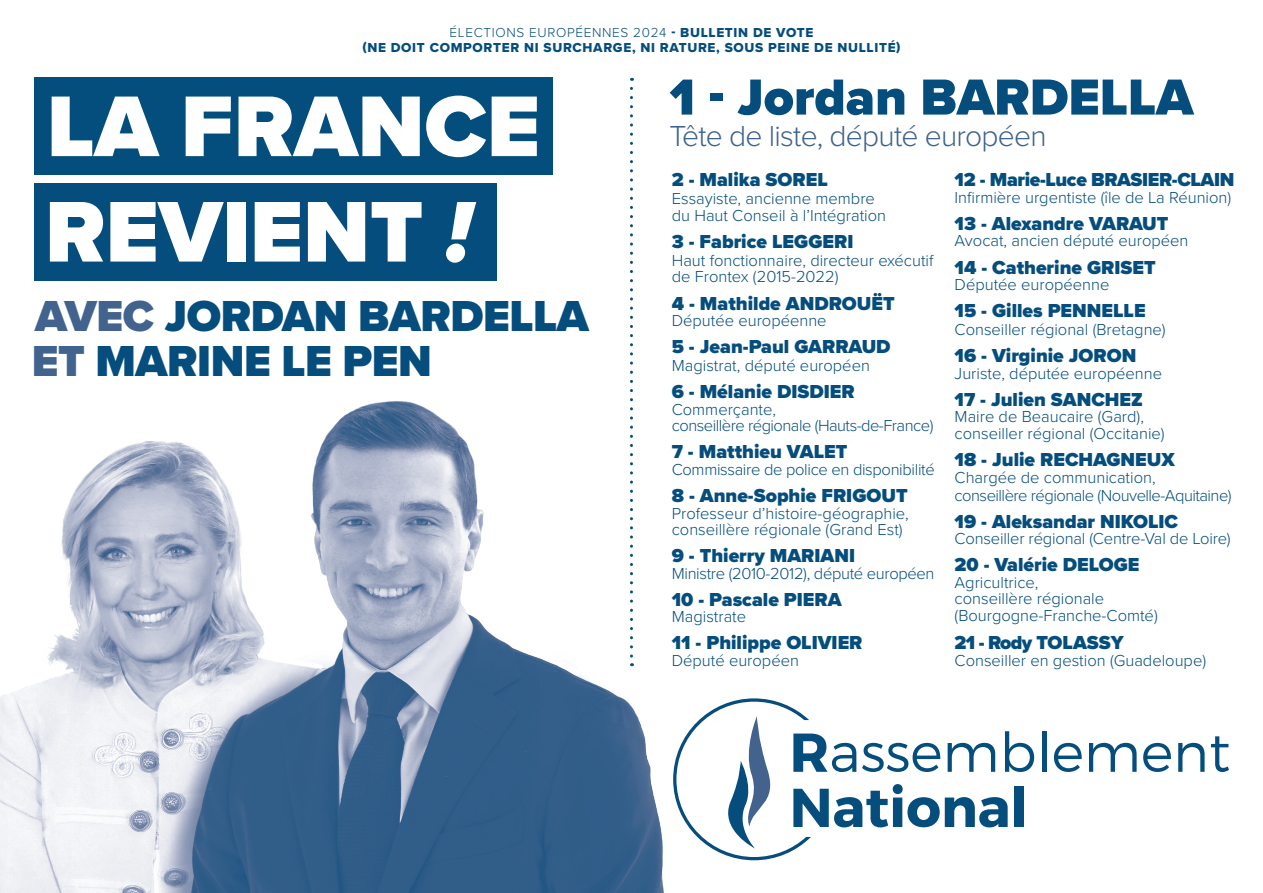
<style>
.page{position:relative;width:1263px;height:893px;background:#fff}
.page>*{position:absolute;margin:0;border:0;box-sizing:border-box;transform-origin:0 0}
.t1{font:900 89.25px "Proxima Nova";color:#fff}
.t2{font:900 52.5px "Proxima Nova";color:#044d7c}
.t3{font:900 45px/45px "Proxima Nova";letter-spacing:-.01em;color:#044d7c}
.t4{font:300 30px "Proxima Nova";letter-spacing:-.025em;color:#3e638d}
.t5{font:900 19.5px "Proxima Nova";color:#044d7c}
.t6{font:900 19.5px "Proxima Nova";letter-spacing:-.02em;color:#044d7c}
.t7{font:300 16.5px/16.5px "Proxima Nova";color:#044d7c}
.t8{font:300 16.5px/18px "Proxima Nova";letter-spacing:-.03em;color:#044d7c}
.t9{font:300 16.5px "Proxima Nova";letter-spacing:-.02em;color:#044d7c}
.t10{font:13.5px "Proxima Nova Extrabld";letter-spacing:.05em;color:#044d7c}
.t11{font:300 13.5px "Proxima Nova";letter-spacing:.05em;color:#044d7c}
.s1{font-family:"Proxima Nova Extrabld";font-weight:400}
.s2{font-style:italic}
.s3{color:#41638e}
</style>
<div class="page">
<hr style="left:1042px;top:731px;width:4px;height:41px;background:#044d7c">
<svg style="left:1054px;top:743px;width:28px;height:29px"></svg>
<svg style="left:1089px;top:743px;width:47px;height:29px"></svg>
<svg style="left:1143px;top:743px;width:28px;height:29px"></svg>
<svg style="left:1178px;top:743px;width:26px;height:29px"></svg>
<svg style="left:1211px;top:736px;width:18px;height:36px"></svg>
<svg style="left:676px;top:698px;width:358px;height:162px"></svg>
<div style="left:1015px;top:786px;width:9px;height:41px;background:#044d7c"></div>
<div style="left:34px;top:78px;width:519px;height:97px;background:#044e7d"></div>
<svg style="left:630px;top:88px;width:3px;height:268px"></svg>
<img style="left:0;top:361px;width:676px;height:532px">
<div style="left:34px;top:183px;width:462px;height:97px;background:#044d7c"></div>
<p class="t11" style="left:450px;top:22px;width:365px">ÉLECTIONS EUROPÉENNES 2024 <span class="s1">- BULLETIN DE VOTE</span></p>
<p class="t10" style="left:362px;top:37px;width:540px">(NE DOIT COMPORTER NI SURCHARGE, NI RATURE, SOUS PEINE DE NULLITÉ)</p>
<h1 class="t1" style="left:47px;top:60px;width:495px">LA FRANCE</h1>
<h1 class="t1" style="left:45px;top:165px;width:428px">REVIENT <span class="s2">!</span></h1>
<h3 class="t3" style="left:32px;top:293px;width:558px"><span class="s3">AVEC</span> JORDAN BARDELLA<br><span class="s3">ET</span> MARINE LE PEN</h3>
<h2 class="t2" style="left:670px;top:58px;width:525px">1 - Jordan BARDELLA</h2>
<h3 class="t4" style="left:670px;top:114px;width:379px">Tête de liste, député européen</h3>
<p class="t5" style="left:672px;top:165px;width:158px">2 - Malika SOREL</p>
<p class="t7" style="left:672px;top:190px;width:216px">Essayiste, ancienne membre du Haut Conseil à l’Intégration</p>
<p class="t5" style="left:672px;top:227px;width:183px">3 - Fabrice LEGGERI</p>
<p class="t7" style="left:672px;top:251px;width:263px">Haut fonctionnaire, directeur exécutif de Frontex (2015-2022)</p>
<p class="t5" style="left:672px;top:288px;width:224px">4 - Mathilde ANDROUËT</p>
<p class="t7" style="left:672px;top:311px;width:156px">Députée européenne</p>
<p class="t5" style="left:672px;top:332px;width:220px">5 - Jean-Paul GARRAUD</p>
<p class="t7" style="left:672px;top:356px;width:200px">Magistrat, député européen</p>
<p class="t5" style="left:672px;top:377px;width:184px">6 - Mélanie DISDIER</p>
<p class="t8" style="left:672px;top:400px;width:263px;line-height:16.5px">Commerçante,<br>conseillère régionale (Hauts-de-France)</p>
<p class="t5" style="left:672px;top:437px;width:177px">7 - Matthieu VALET</p>
<p class="t9" style="left:672px;top:457px;width:264px">Commissaire de police en disponibilité</p>
<p class="t5" style="left:672px;top:481px;width:237px">8 - Anne-Sophie FRIGOUT</p>
<p class="t7" style="left:672px;top:504px;width:238px">Professeur d’histoire-géographie, conseillère régionale (Grand Est)</p>
<p class="t5" style="left:672px;top:541px;width:185px">9 - Thierry MARIANI</p>
<p class="t9" style="left:672px;top:561px;width:264px">Ministre (2010-2012), député européen</p>
<p class="t5" style="left:672px;top:585px;width:171px">10 - Pascale PIERA</p>
<p class="t7" style="left:672px;top:608px;width:76px">Magistrate</p>
<p class="t5" style="left:672px;top:628px;width:192px">11 - Philippe OLIVIER</p>
<p class="t7" style="left:672px;top:651px;width:129px">Député européen</p>
<p class="t6" style="left:955px;top:165px;width:281px">12 - Marie-Luce BRASIER-CLAIN</p>
<p class="t7" style="left:955px;top:188px;width:278px">Infirmière urgentiste (île de La Réunion)</p>
<p class="t5" style="left:955px;top:209px;width:215px">13 - Alexandre VARAUT</p>
<p class="t7" style="left:955px;top:232px;width:235px">Avocat, ancien député européen</p>
<p class="t5" style="left:955px;top:252px;width:203px">14 - Catherine GRISET</p>
<p class="t7" style="left:955px;top:275px;width:156px">Députée européenne</p>
<p class="t5" style="left:955px;top:296px;width:193px">15 - Gilles PENNELLE</p>
<p class="t7" style="left:955px;top:320px;width:213px">Conseiller régional (Bretagne)</p>
<p class="t5" style="left:955px;top:341px;width:183px">16 - Virginie JORON</p>
<p class="t7" style="left:955px;top:364px;width:209px">Juriste, députée européenne</p>
<p class="t5" style="left:955px;top:385px;width:190px">17 - Julien SANCHEZ</p>
<p class="t7" style="left:955px;top:408px;width:211px">Maire de Beaucaire (Gard), conseiller régional (Occitanie)</p>
<p class="t5" style="left:955px;top:445px;width:222px">18 - Julie RECHAGNEUX</p>
<p class="t8" style="left:955px;top:467px;width:279px">Chargée de communication, conseillère régionale (Nouvelle-Aquitaine)</p>
<p class="t5" style="left:955px;top:507px;width:225px">19 - Aleksandar NIKOLIC</p>
<p class="t7" style="left:955px;top:530px;width:278px">Conseiller régional (Centre-Val de Loire)</p>
<p class="t5" style="left:955px;top:550px;width:186px">20 - Valérie DELOGE</p>
<p class="t7" style="left:955px;top:573px;width:205px">Agricultrice,<br>conseillère régionale (Bourgogne-Franche-Comté)</p>
<p class="t5" style="left:955px;top:628px;width:171px">21 - Rody TOLASSY</p>
<p class="t7" style="left:955px;top:651px;width:253px">Conseiller en gestion (Guadeloupe)</p>
</div>
